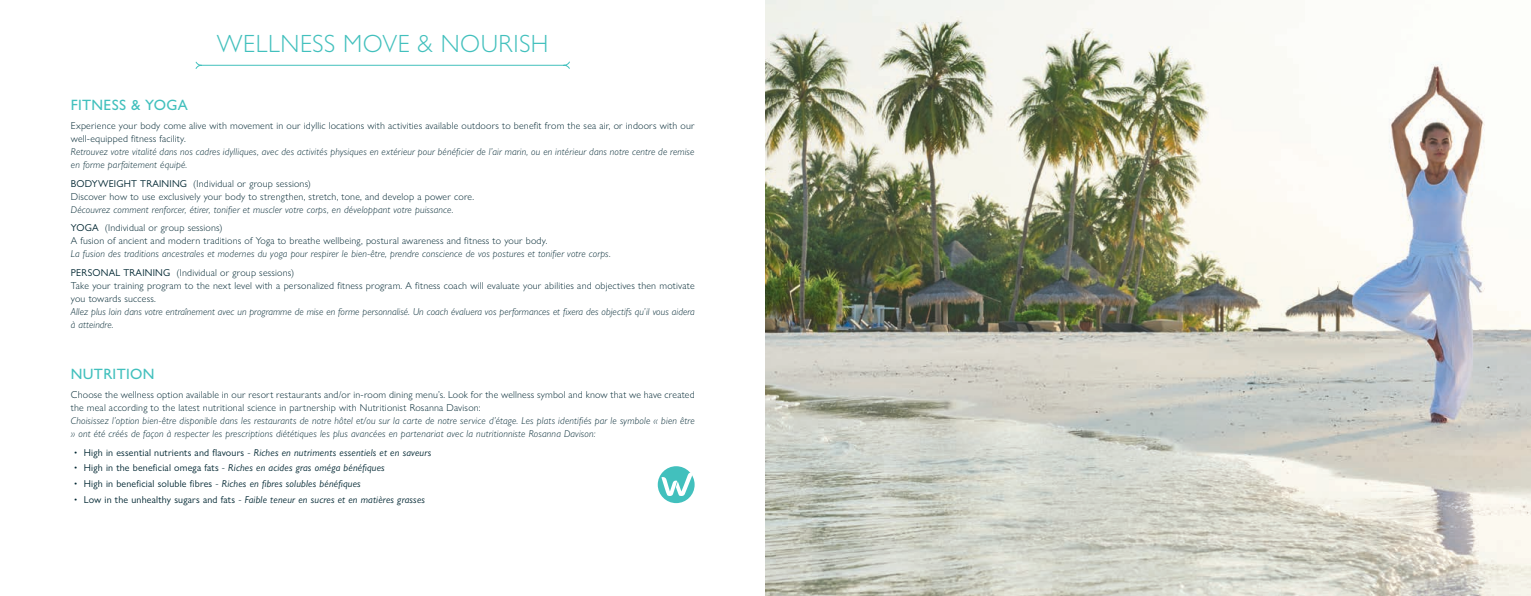
<style>
.page{position:relative;width:1531px;height:596px;background:#fff}
.page>*{position:absolute;margin:0;border:0;box-sizing:border-box;transform-origin:0 0}
.t1{font:300 25px "Gill Sans Nova";letter-spacing:.02em;color:#42c0bd}
.t2{font:500 15px "Gill Sans Nova";letter-spacing:.02em;color:#42c0bd}
.t3{font:italic 300 10px/13px "Gill Sans Nova";letter-spacing:.02em;color:#002732}
.t4{font:300 10px/13px "Gill Sans Nova";letter-spacing:.02em;color:#002732}
.t5{font:italic 10px "Gill Sans Nova";letter-spacing:.02em;color:#002732}
.s1{font-weight:400}
.s2{font-weight:400;font-style:normal}
.s3{font-style:normal}
.s4{font-weight:300;font-style:normal}
</style>
<div class="page">
<svg style="left:195px;top:61px;width:375px;height:8px"></svg>
<div style="left:658px;top:466px;width:36px;height:37px;background:#42c0bd;border-radius:50%"></div>
<svg style="left:661px;top:472px;width:32px;height:23px"></svg>
<img style="left:765px;top:0;width:766px;height:595px">
<h1 class="t1" style="left:217px;top:28px;width:333px">WELLNESS MOVE &amp; NOURISH</h1>
<h2 class="t2" style="left:71px;top:96px;width:118px">FITNESS &amp; YOGA</h2>
<p class="t4" style="left:71px;top:119px;width:625px">Experience your body come alive with movement in our idyllic locations with activities available outdoors to benefit from the sea air, or indoors with our well-equipped fitness facility.</p>
<p class="t3" style="left:71px;top:145px;width:625px">Retrouvez votre vitalité dans nos cadres idylliques, avec des activités physiques en extérieur pour bénéficier de l’air marin, ou en intérieur dans notre centre de remise en forme parfaitement équipé.</p>
<p class="t4" style="left:71px;top:176px;width:405px"><span class="s1">BODYWEIGHT TRAINING</span> (Individual or group sessions)<br>Discover how to use exclusively your body to strengthen, stretch, tone, and develop a power core.</p>
<p class="t3" style="left:71px;top:200px;width:384px;line-height:18.7px">Découvrez comment renforcer, étirer, tonifier et muscler votre corps, en développant votre puissance.<br><span class="s2">YOGA</span> <span class="s3">(Individual or group sessions)</span></p>
<p class="t4" style="left:71px;top:234px;width:478px">A fusion of ancient and modern traditions of Yoga to breathe wellbeing, postural awareness and fitness to your body.</p>
<p class="t3" style="left:71px;top:244px;width:541px;line-height:18.7px">La fusion des traditions ancestrales et modernes du yoga pour respirer le bien-être, prendre conscience de vos postures et tonifier votre corps.<br><span class="s2">PERSONAL TRAINING</span> <span class="s3">(Individual or group sessions)</span></p>
<p class="t4" style="left:71px;top:279px;width:625px">Take your training program to the next level with a personalized fitness program. A fitness coach will evaluate your abilities and objectives then motivate you towards success.</p>
<p class="t3" style="left:71px;top:305px;width:625px">Allez plus loin dans votre entraînement avec un programme de mise en forme personnalisé. Un coach évaluera vos performances et fixera des objectifs qu’il vous aidera à atteindre.</p>
<h2 class="t2" style="left:71px;top:364px;width:85px">NUTRITION</h2>
<p class="t4" style="left:71px;top:387px;width:625px">Choose the wellness option available in our resort restaurants and/or in-room dining menu’s. Look for the wellness symbol and know that we have created the meal according to the latest nutritional science in partnership with Nutritionist Rosanna Davison:</p>
<p class="t3" style="left:71px;top:413px;width:625px">Choisissez l’option bien-être disponible dans les restaurants de notre hôtel et/ou sur la carte de notre service d’étage. Les plats identifiés par le symbole « bien être » ont été créés de façon à respecter les prescriptions diététiques les plus avancées en partenariat avec la nutritionniste Rosanna Davison:</p>
<p class="t5" style="left:74px;top:446px;width:359px"><span class="s4">•</span> <span class="s3">High in essential nutrients and flavours</span> <span class="s4">-</span> Riches en nutriments essentiels et en saveurs</p>
<p class="t5" style="left:74px;top:461px;width:312px"><span class="s4">•</span> <span class="s3">High in the beneficial omega fats</span> <span class="s4">-</span> Riches en acides gras oméga bénéfiques</p>
<p class="t5" style="left:74px;top:477px;width:288px"><span class="s4">•</span> <span class="s3">High in beneficial soluble fibres</span> <span class="s4">-</span> Riches en fibres solubles bénéfiques</p>
<p class="t5" style="left:74px;top:493px;width:353px"><span class="s4">•</span> <span class="s3">Low in the unhealthy sugars and fats</span> <span class="s4">-</span> Faible teneur en sucres et en matières grasses</p>
</div>
